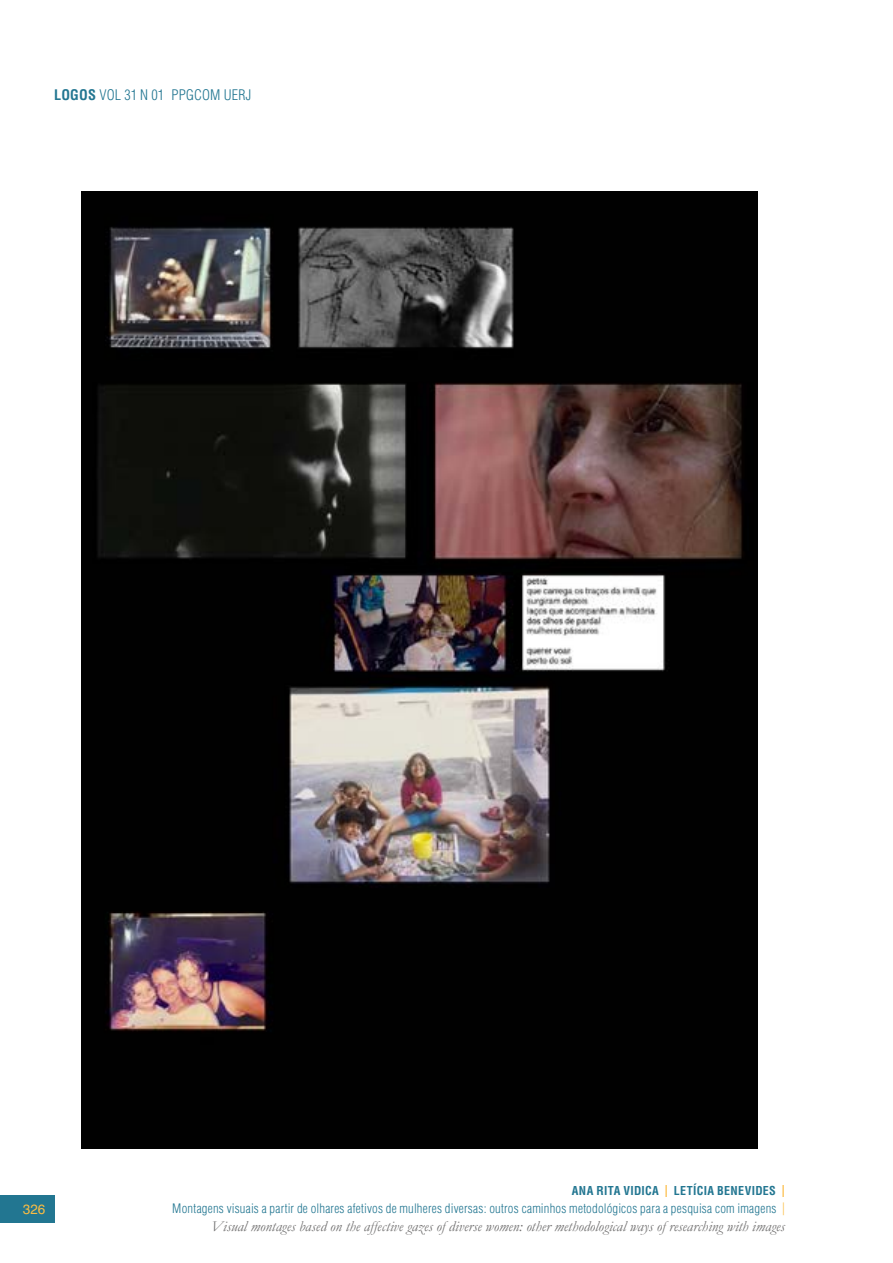
<style>
.page{position:relative;width:893px;height:1263px;background:#fff}
.page>*{position:absolute;margin:0;border:0;box-sizing:border-box;transform-origin:0 0}
.t1{font:italic 15px "Garamond";letter-spacing:.005em;color:#706f6f}
.t2{font:300 condensed 14.25px "Helvetica LT Std";letter-spacing:.01em;color:#227691}
.t3{font:13.5px "Helvetica LT Std";color:#fbbc43}
.t4{font:300 condensed 12.75px "Helvetica LT Std";letter-spacing:.02em;color:#227691}
.t5{font:700 condensed 12px "Helvetica LT Std";letter-spacing:.025em;color:#227691}
.s1{font-weight:700}
.s2{color:#fbbc43}
</style>
<div class="page">
<div style="left:0;top:1195px;width:54px;height:28px;background:#227691"></div>
<img style="left:81px;top:192px;width:677px;height:956px">
<p class="t2" style="left:54px;top:86px;width:199px"><span class="s1">LOGOS</span> VOL 31 N 01 PPGCOM UERJ</p>
<p class="t3" style="left:23px;top:1201px;width:24px">326</p>
<p class="t5" style="left:572px;top:1183px;width:215px">ANA RITA VIDICA <span class="s2">|</span> LETÍCIA BENEVIDES <span class="s2">|</span></p>
<p class="t4" style="left:172px;top:1201px;width:614px">Montagens visuais a partir de olhares afetivos de mulheres diversas: outros caminhos metodológicos para a pesquisa com imagens <span class="s2">|</span></p>
<p class="t1" style="left:211px;top:1216px;width:575px">Visual montages based on the affective gazes of diverse women: other methodological ways of researching with images</p>
</div>
